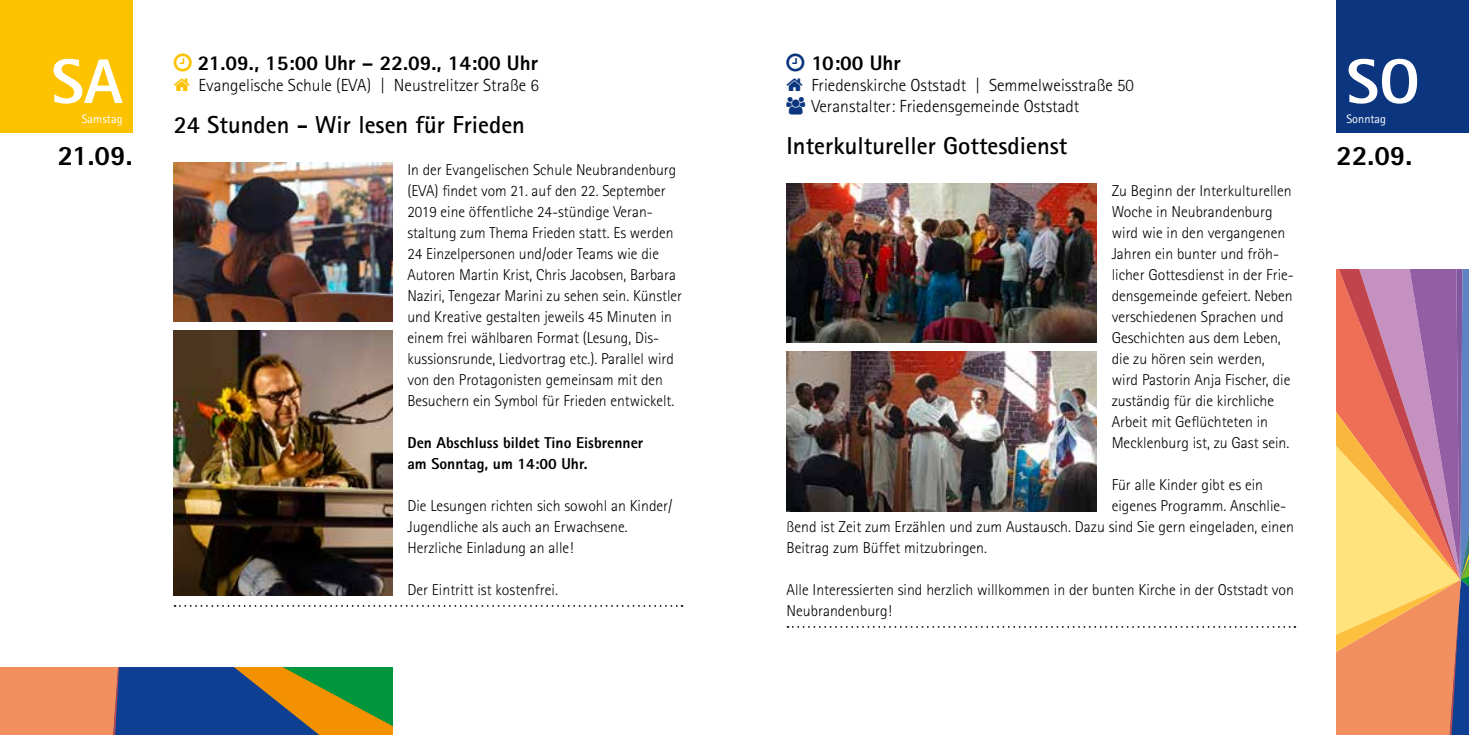
<style>
.page{position:relative;width:1469px;height:735px;background:#fff}
.page>*{position:absolute;margin:0;border:0;box-sizing:border-box;transform-origin:0 0}
.t1{font:800 63px "Rotis Sans Serif";color:#fff}
.t2{font:800 28px "Rotis Sans Serif";color:#000}
.t3{font:700 24.5px "Rotis Sans Serif";color:#000}
.t4{font:800 21px "Rotis Sans Serif";color:#000}
.t5{font:300 17.5px/21px "Rotis Sans Serif";color:#000}
.t6{font:300 15.75px/21px "Rotis Sans Serif";color:#000}
.t7{font:800 15.75px/21px "Rotis Sans Serif";color:#000}
.t8{font:12.25px "Rotis Sans Serif";color:#fff}
</style>
<div class="page">
<div style="left:0;top:0;width:132px;height:132px;background:#fdc300"></div>
<svg style="left:174px;top:605px;width:508px;height:1px"></svg>
<img style="left:174px;top:162px;width:218px;height:159px">
<img style="left:174px;top:330px;width:218px;height:264px">
<div style="left:1336px;top:0;width:132px;height:132px;background:#0b367f"></div>
<svg style="left:787px;top:626px;width:508px;height:1px"></svg>
<svg style="left:1336px;top:269px;width:132px;height:465px;background:#d4907a"></svg>
<svg style="left:0;top:667px;width:392px;height:67px;background:#786f5f"></svg>
<img style="left:786px;top:183px;width:310px;height:159px">
<img style="left:786px;top:351px;width:310px;height:159px">
<h1 class="t1" style="left:51px;top:41px;width:73px">SA</h1>
<p class="t8" style="left:82px;top:111px;width:42px">Samstag</p>
<h2 class="t2" style="left:58px;top:137px;width:76px">21.09.</h2>
<h3 class="t4" style="left:198px;top:49px;width:342px">21.09., 15:00 Uhr – 22.09., 14:00 Uhr</h3>
<p class="t5" style="left:198px;top:74px;width:342px">Evangelische Schule (EVA) | Neustrelitzer Straße 6</p>
<h3 class="t3" style="left:174px;top:109px;width:353px">24 Stunden - Wir lesen für Frieden</h3>
<p class="t6" style="left:407px;top:159px;width:276px">In der Evangelischen Schule Neubrandenburg (EVA) findet vom 21. auf den 22. September 2019 eine öffentliche 24-stündige Veran&shy;staltung zum Thema Frieden statt. Es werden 24 Einzelpersonen und/oder Teams wie die Autoren Martin Krist, Chris Jacobsen, Barbara Naziri, Tengezar Marini zu sehen sein. Künstler und Kreative gestalten jeweils 45 Minuten in einem frei wählbaren Format (Lesung, Dis&shy;kussionsrunde, Liedvortrag etc.). Parallel wird von den Protagonisten gemeinsam mit den Besuchern ein Symbol für Frieden entwickelt.</p>
<p class="t7" style="left:407px;top:431px;width:237px">Den Abschluss bildet Tino Eisbrenner am Sonntag, um 14:00 Uhr.</p>
<p class="t6" style="left:407px;top:495px;width:267px">Die Lesungen richten sich sowohl an Kinder/<br>Jugendliche als auch an Erwachsene.<br>Herzliche Einladung an alle!</p>
<p class="t6" style="left:407px;top:579px;width:152px">Der Eintritt ist kostenfrei.</p>
<h3 class="t4" style="left:811px;top:49px;width:91px">10:00 Uhr</h3>
<p class="t5" style="left:811px;top:74px;width:324px">Friedenskirche Oststadt | Semmelweisstraße 50<br>Veranstalter: Friedensgemeinde Oststadt</p>
<h3 class="t3" style="left:786px;top:130px;width:282px">Interkultureller Gottesdienst</h3>
<p class="t6" style="left:1111px;top:180px;width:184px">Zu Beginn der Interkulturellen<br>Woche in Neubrandenburg wird wie in den vergangenen<br>Jahren ein bunter und fröh&shy;licher Gottesdienst in der Frie&shy;densgemeinde gefeiert. Neben verschiedenen Sprachen und<br>Geschichten aus dem Leben, die zu hören sein werden, wird Pastorin Anja Fischer, die zuständig für die kirchliche<br>Arbeit mit Geflüchteten in<br>Mecklenburg ist, zu Gast sein.</p>
<p class="t6" style="left:1111px;top:474px;width:153px">Für alle Kinder gibt es ein</p>
<p class="t6" style="left:1111px;top:495px;width:176px">eigenes Programm. Anschlie-</p>
<p class="t6" style="left:786px;top:516px;width:509px">ßend ist Zeit zum Erzählen und zum Austausch. Dazu sind Sie gern eingeladen, einen</p>
<p class="t6" style="left:786px;top:537px;width:202px">Beitrag zum Büffet mitzubringen.</p>
<p class="t6" style="left:786px;top:579px;width:509px">Alle Interessierten sind herzlich willkommen in der bunten Kirche in der Oststadt von<br>Neubrandenburg!</p>
<h1 class="t1" style="left:1346px;top:41px;width:75px">SO</h1>
<p class="t8" style="left:1346px;top:111px;width:41px">Sonntag</p>
<h2 class="t2" style="left:1336px;top:137px;width:77px">22.09.</h2>
</div>
